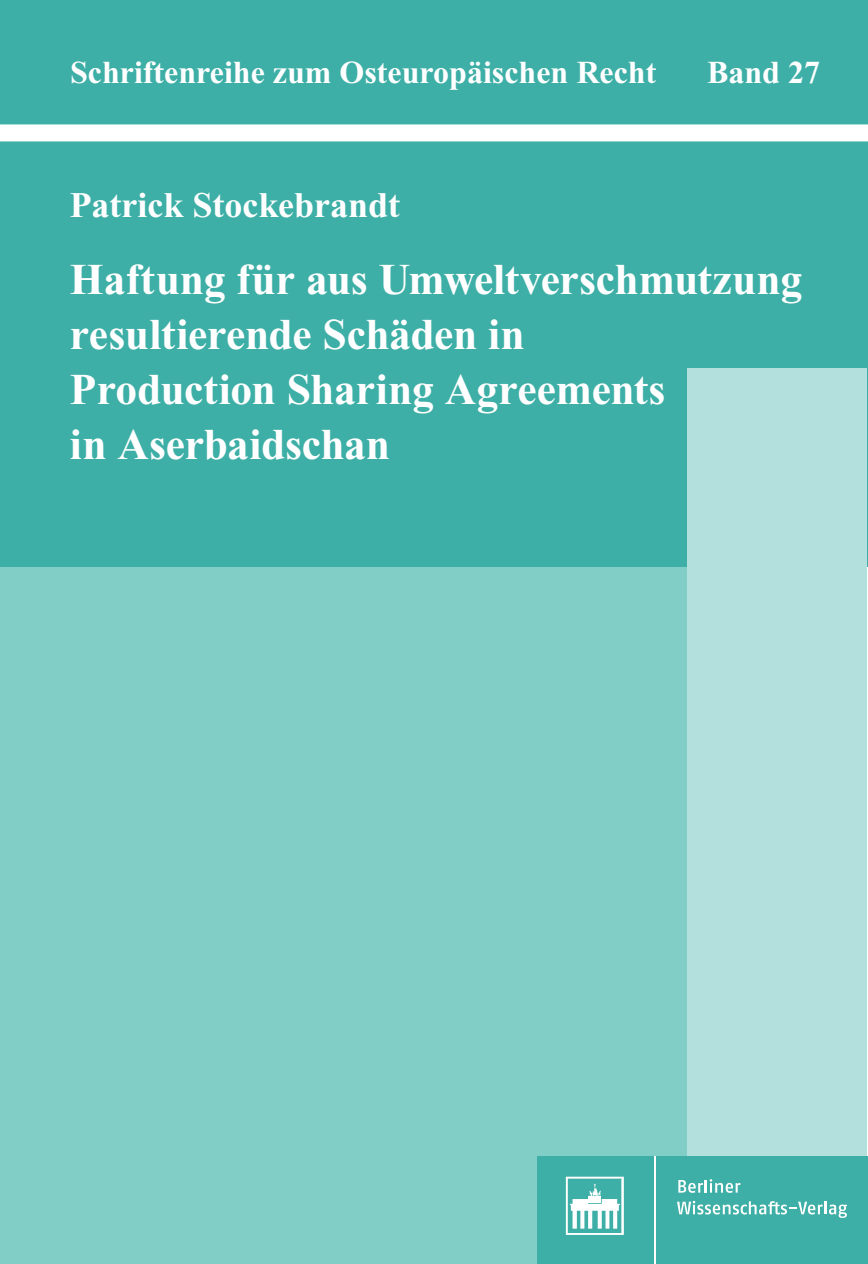
<style>
.page{position:relative;width:868px;height:1264px;background:#fff}
.page>*{position:absolute;margin:0;border:0;box-sizing:border-box;transform-origin:0 0}
.t1{font:700 44px/55px "Times New Roman";letter-spacing:-.005em;color:#fff}
.t2{font:700 36px "Times New Roman";color:#fff}
.t3{font:700 32px "Times New Roman";color:#fff}
</style>
<div class="page">
<div style="left:0;top:538px;width:697px;height:726px;background:#81cec7"></div>
<div style="left:0;top:0;width:867px;height:567px;background:#3dafa6"></div>
<div style="left:687px;top:368px;width:180px;height:896px;background:#b3dfdd"></div>
<div style="left:0;top:124px;width:867px;height:17px;background:#fff"></div>
<div style="left:656px;top:1156px;width:211px;height:108px;background:#3dafa6"></div>
<div style="left:537px;top:1156px;width:117px;height:108px;background:#3dafa6"></div>
<svg style="left:566px;top:1177px;width:58px;height:58px"></svg>
<hr style="left:654px;top:1156px;width:2px;height:108px;background:#fff">
<svg style="left:678px;top:1179px;width:62px;height:14px"></svg>
<svg style="left:677px;top:1201px;width:170px;height:17px"></svg>
<p class="t3" style="left:70px;top:62px;width:588px">Schriftenreihe zum Osteuropäischen Recht</p>
<p class="t2" style="left:70px;top:192px;width:332px">Patrick Stockebrandt</p>
<p class="t3" style="left:707px;top:62px;width:114px">Band 27</p>
<p class="t1" style="left:70px;top:257px;width:734px">Haftung für aus Umweltverschmutzung resultierende Schäden in<br>Production Sharing Agreements<br>in Aserbaidschan</p>
</div>
